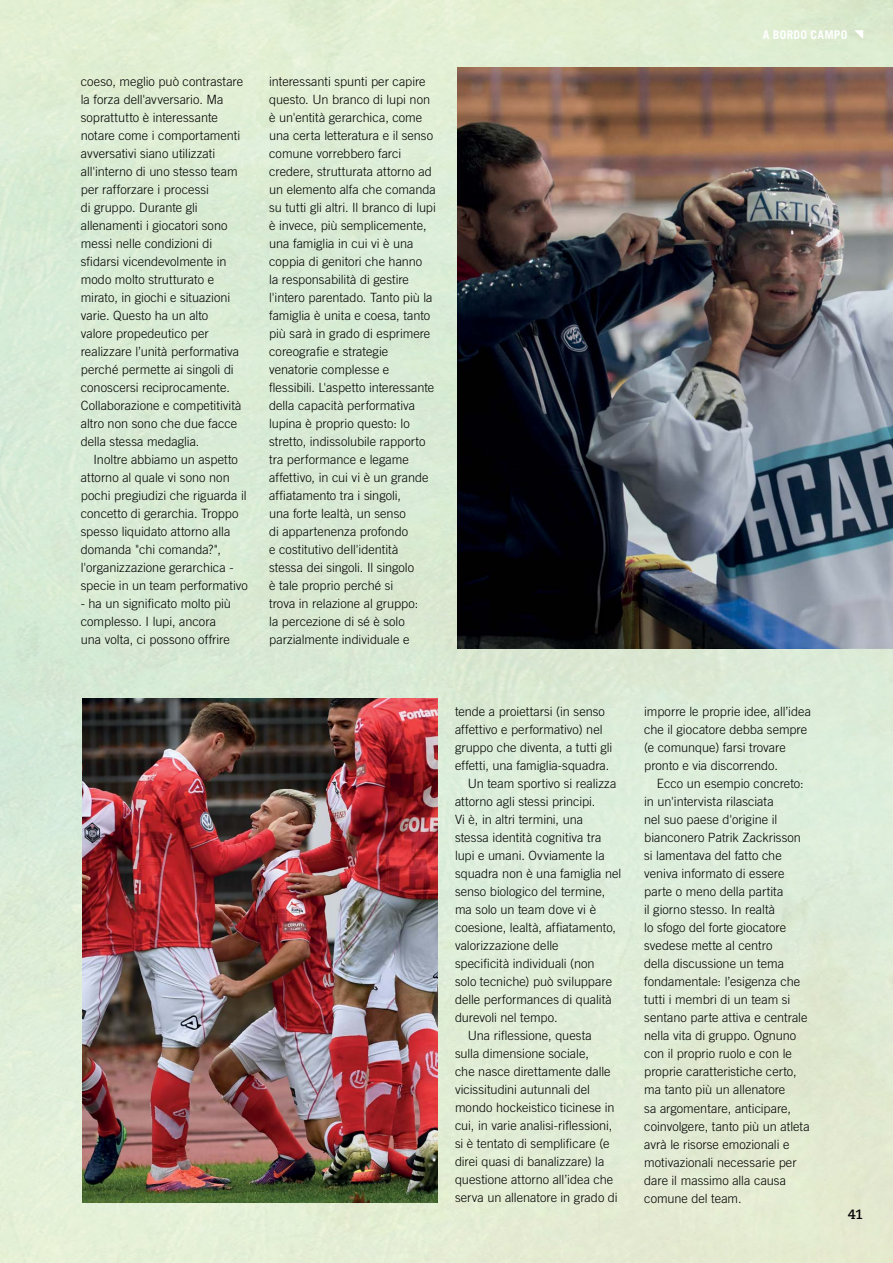
<style>
.page{position:relative;width:893px;height:1263px;background:#fff}
.page>*{position:absolute;margin:0;border:0;box-sizing:border-box;transform-origin:0 0}
.t1{font:700 13.5px "Caecilia LT Std";color:#000}
.t2{font:300 12.75px/18px "Trade Gothic LT";color:#000}
.t3{font:700 12px "Trade Gothic LT";letter-spacing:.02em;color:#fff}
</style>
<div class="page">
<img style="left:0;top:0;width:893px;height:1263px">
<svg style="left:854px;top:30px;width:9px;height:9px"></svg>
<img style="left:82px;top:698px;width:356px;height:504px">
<img style="left:457px;top:68px;width:436px;height:580px">
<p class="t2" style="left:81px;top:72px;width:164px">coeso, meglio può contrastare la forza dell'avversario. Ma soprattutto è interessante notare come i comportamenti avversativi siano utilizzati all'interno di uno stesso team per rafforzare i processi<br>di gruppo. Durante gli allenamenti i giocatori sono messi nelle condizioni di sfidarsi vicendevolmente in modo molto strutturato e mirato, in giochi e situazioni varie. Questo ha un alto valore propedeutico per realizzare l’unità performativa perché permette ai singoli di conoscersi reciprocamente.<br>Collaborazione e competitività altro non sono che due facce della stessa medaglia.</p>
<p class="t2" style="left:81px;top:450px;width:169px;text-indent:13px">Inoltre abbiamo un aspetto attorno al quale vi sono non pochi pregiudizi che riguarda il concetto di gerarchia. Troppo spesso liquidato attorno alla domanda "chi comanda?", l'organizzazione gerarchica - specie in un team performativo</p>
<p class="t2" style="left:81px;top:594px;width:152px">- ha un significato molto più complesso. I lupi, ancora una volta, ci possono offrire</p>
<p class="t2" style="left:269px;top:72px;width:168px">interessanti spunti per capire questo. Un branco di lupi non è un'entità gerarchica, come una certa letteratura e il senso comune vorrebbero farci credere, strutturata attorno ad un elemento alfa che comanda su tutti gli altri. Il branco di lupi è invece, più semplicemente, una famiglia in cui vi è una coppia di genitori che hanno<br>la responsabilità di gestire l'intero parentado. Tanto più la famiglia è unita e coesa, tanto più sarà in grado di esprimere coreografie e strategie venatorie complesse e flessibili. L'aspetto interessante della capacità performativa lupina è proprio questo: lo stretto, indissolubile rapporto tra performance e legame affettivo, in cui vi è un grande affiatamento tra i singoli,<br>una forte lealtà, un senso<br>di appartenenza profondo<br>e costitutivo dell'identità<br>stessa dei singoli. Il singolo<br>è tale proprio perché si<br>trova in relazione al gruppo:<br>la percezione di sé è solo parzialmente individuale e</p>
<p class="t3" style="left:763px;top:27px;width:86px">A BORDO CAMPO</p>
<p class="t2" style="left:455px;top:703px;width:151px">tende a proiettarsi (in senso</p>
<p class="t2" style="left:455px;top:721px;width:149px">affettivo e performativo) nel</p>
<p class="t2" style="left:455px;top:739px;width:159px">gruppo che diventa, a tutti gli</p>
<p class="t2" style="left:455px;top:757px;width:156px">effetti, una famiglia-squadra.</p>
<p class="t2" style="left:468px;top:775px;width:150px">Un team sportivo si realizza</p>
<p class="t2" style="left:455px;top:793px;width:142px">attorno agli stessi principi.</p>
<p class="t2" style="left:455px;top:811px;width:130px">Vi è, in altri termini, una</p>
<p class="t2" style="left:455px;top:829px;width:148px">stessa identità cognitiva tra</p>
<p class="t2" style="left:455px;top:847px;width:151px">lupi e umani. Ovviamente la</p>
<p class="t2" style="left:455px;top:865px;width:168px">squadra non è una famiglia nel</p>
<p class="t2" style="left:455px;top:883px;width:152px">senso biologico del termine,</p>
<p class="t2" style="left:455px;top:901px;width:143px">ma solo un team dove vi è</p>
<p class="t2" style="left:455px;top:919px;width:163px">coesione, lealtà, affiatamento,</p>
<p class="t2" style="left:455px;top:937px;width:105px">valorizzazione delle</p>
<p class="t2" style="left:455px;top:955px;width:141px">specificità individuali (non</p>
<p class="t2" style="left:455px;top:973px;width:159px">solo tecniche) può sviluppare</p>
<p class="t2" style="left:455px;top:991px;width:158px">delle performances di qualità</p>
<p class="t2" style="left:455px;top:1009px;width:104px">durevoli nel tempo.</p>
<p class="t2" style="left:468px;top:1027px;width:126px">Una riflessione, questa</p>
<p class="t2" style="left:455px;top:1045px;width:135px">sulla dimensione sociale,</p>
<p class="t2" style="left:455px;top:1063px;width:157px">che nasce direttamente dalle</p>
<p class="t2" style="left:455px;top:1081px;width:136px">vicissitudini autunnali del</p>
<p class="t2" style="left:455px;top:1099px;width:161px">mondo hockeistico ticinese in</p>
<p class="t2" style="left:455px;top:1117px;width:159px">cui, in varie analisi-riflessioni,</p>
<p class="t2" style="left:455px;top:1135px;width:156px">si è tentato di semplificare (e</p>
<p class="t2" style="left:455px;top:1153px;width:151px">direi quasi di banalizzare) la</p>
<p class="t2" style="left:455px;top:1171px;width:160px">questione attorno all’idea che</p>
<p class="t2" style="left:455px;top:1189px;width:164px">serva un allenatore in grado di</p>
<p class="t2" style="left:644px;top:703px;width:168px">imporre le proprie idee, all’idea che il giocatore debba sempre (e comunque) farsi trovare pronto e via discorrendo.</p>
<p class="t2" style="left:644px;top:775px;width:167px;text-indent:13px">Ecco un esempio concreto: in un'intervista rilasciata<br>nel suo paese d'origine il bianconero Patrik Zackrisson si lamentava del fatto che veniva informato di essere parte o meno della partita<br>il giorno stesso. In realtà<br>lo sfogo del forte giocatore svedese mette al centro<br>della discussione un tema fondamentale: l’esigenza che tutti i membri di un team si sentano parte attiva e centrale nella vita di gruppo. Ognuno con il proprio ruolo e con le proprie caratteristiche certo, ma tanto più un allenatore<br>sa argomentare, anticipare, coinvolgere, tanto più un atleta avrà le risorse emozionali e motivazionali necessarie per dare il massimo alla causa comune del team.</p>
<p class="t1" style="left:848px;top:1206px;width:17px">41</p>
</div>
